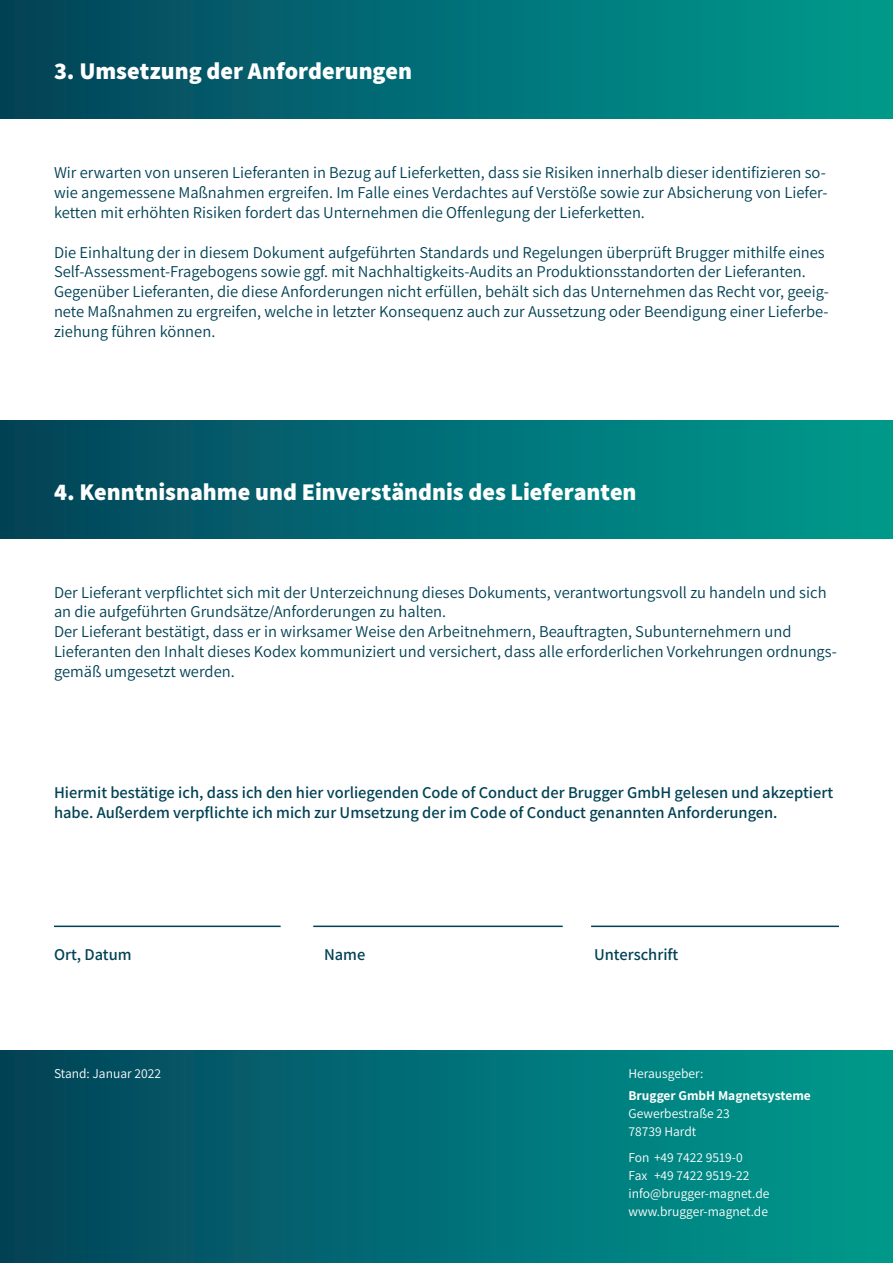
<style>
.page{position:relative;width:893px;height:1263px;background:#fff}
.page>*{position:absolute;margin:0;border:0;box-sizing:border-box;transform-origin:0 0}
.t1{font:800 24px "Assistant";color:#fff}
.t2{font:16.5px/19.8px "Assistant";color:#014154}
.t3{font:600 16.5px/19.8px "Assistant";color:#014154}
.t4{font:13.5px/18px "Assistant";color:#fff}
.t5{font:700 13.5px "Assistant";color:#fff}
</style>
<div class="page">
<div style="left:0;top:1050px;width:893px;height:213px;background:linear-gradient(to right,#04435a,#009b90)"></div>
<div style="left:0;top:0;width:893px;height:118px;background:linear-gradient(to right,#04435b,#009c90)"></div>
<div style="left:0;top:421px;width:893px;height:118px;background:linear-gradient(to right,#04435b,#009c90)"></div>
<hr style="left:54px;top:925px;width:227px;height:2px;background:#014154">
<hr style="left:313px;top:925px;width:250px;height:2px;background:#014154">
<hr style="left:591px;top:925px;width:248px;height:2px;background:#014154">
<h1 class="t1" style="left:54px;top:55px;width:360px">3. Umsetzung der Anforderungen</h1>
<p class="t2" style="left:54px;top:162px;width:775px;text-align:justify">Wir erwarten von unseren Lieferanten in Bezug auf Lieferketten, dass sie Risiken innerhalb dieser identifizieren so&shy;wie angemessene Maßnahmen ergreifen. Im Falle eines Verdachtes auf Verstöße sowie zur Absicherung von Liefer&shy;ketten mit erhöhten Risiken fordert das Unternehmen die Offenlegung der Lieferketten.</p>
<p class="t2" style="left:54px;top:241px;width:776px">Die Einhaltung der in diesem Dokument aufgeführten Standards und Regelungen überprüft Brugger mithilfe eines Self-Assessment-Fragebogens sowie ggf. mit Nachhaltigkeits-Audits an Produktionsstandorten der Lieferanten.<br>Gegenüber Lieferanten, die diese Anforderungen nicht erfüllen, behält sich das Unternehmen das Recht vor, geeig&shy;nete Maßnahmen zu ergreifen, welche in letzter Konsequenz auch zur Aussetzung oder Beendigung einer Lieferbe&shy;ziehung führen können.</p>
<h1 class="t1" style="left:54px;top:475px;width:584px">4. Kenntnisnahme und Einverständnis des Lieferanten</h1>
<p class="t2" style="left:54px;top:581px;width:784px">Der Lieferant verpflichtet sich mit der Unterzeichnung dieses Dokuments, verantwortungsvoll zu handeln und sich an die aufgeführten Grundsätze/Anforderungen zu halten.<br>Der Lieferant bestätigt, dass er in wirksamer Weise den Arbeitnehmern, Beauftragten, Subunternehmern und Lieferanten den Inhalt dieses Kodex kommuniziert und versichert, dass alle erforderlichen Vorkehrungen ordnungs&shy;gemäß umgesetzt werden.</p>
<p class="t3" style="left:54px;top:782px;width:781px">Hiermit bestätige ich, dass ich den hier vorliegenden Code of Conduct der Brugger GmbH gelesen und akzeptiert habe. Außerdem verpflichte ich mich zur Umsetzung der im Code of Conduct genannten Anforderungen.</p>
<p class="t3" style="left:54px;top:944px;width:79px">Ort, Datum</p>
<p class="t3" style="left:324px;top:944px;width:43px">Name</p>
<p class="t3" style="left:594px;top:944px;width:86px">Unterschrift</p>
<p class="t4" style="left:54px;top:1064px;width:108px">Stand: Januar 2022</p>
<p class="t4" style="left:628px;top:1064px;width:76px">Herausgeber:</p>
<p class="t5" style="left:628px;top:1086px;width:184px">Brugger GmbH Magnetsysteme</p>
<p class="t4" style="left:628px;top:1104px;width:103px">Gewerbestraße 23<br>78739 Hardt</p>
<p class="t4" style="left:628px;top:1147px;width:142px">Fon +49 7422 9519-0<br>Fax +49 7422 9519-22 info@brugger-magnet.de www.brugger-magnet.de</p>
</div>
